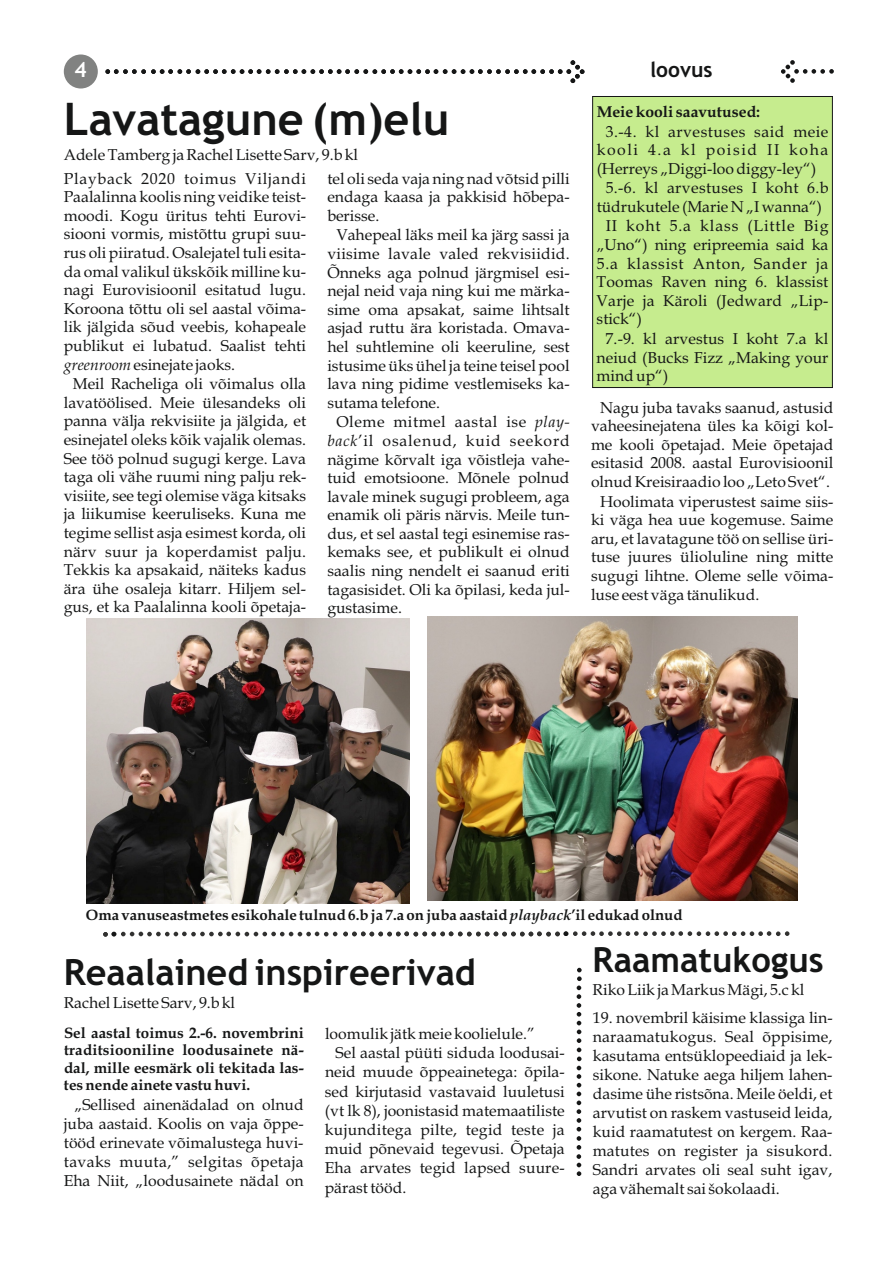
<style>
.page{position:relative;width:893px;height:1263px;background:#fff}
.page>*{position:absolute;margin:0;border:0;box-sizing:border-box;transform-origin:0 0}
.t1{font:700 45px "Trebuchet MS";color:#151616}
.t2{font:700 36px "Trebuchet MS";color:#151616}
.t3{font:700 34.5px "Trebuchet MS";color:#151616}
.t4{font:700 21px "Trebuchet MS";color:#151616}
.t5{font:700 21px "Trebuchet MS";color:#fff}
.t6{font:15.75px/19px "Book Antiqua";color:#151616;text-align:justify}
.t7{font:15.75px "Book Antiqua";letter-spacing:.05em;color:#151616}
.t8{font:15.75px "Book Antiqua";letter-spacing:.035em;color:#151616}
.t9{font:15.75px "Book Antiqua";letter-spacing:.02em;color:#151616}
.t10{font:15.75px "Book Antiqua";letter-spacing:.025em;color:#151616}
.t11{font:15.75px "Book Antiqua";letter-spacing:.055em;color:#151616}
.t12{font:15.75px "Book Antiqua";letter-spacing:.1em;color:#151616}
.t13{font:700 15.75px "Book Antiqua";color:#151616}
.t14{font:700 15.15px/17.7px "Book Antiqua";color:#151616;text-align:justify}
.t15{font:700 15px "Book Antiqua";color:#151616}
.s1{font-style:italic}
</style>
<div class="page">
<div style="left:64px;top:54px;width:34px;height:34px;background:#818281;border-radius:50%"></div>
<svg style="left:781px;top:60px;width:53px;height:23px"></svg>
<svg style="left:105px;top:60px;width:479px;height:23px"></svg>
<img style="left:86px;top:619px;width:324px;height:284px">
<img style="left:427px;top:617px;width:370px;height:284px">
<svg style="left:343px;top:931px;width:446px;height:5px"></svg>
<svg style="left:103px;top:931px;width:234px;height:6px"></svg>
<div style="left:592px;top:96px;width:241px;height:292px;background:#c6ec8e"></div>
<svg style="left:576px;top:968px;width:6px;height:208px"></svg>
<h3 class="t5" style="left:75px;top:61px;width:14px">4</h3>
<h3 class="t4" style="left:650px;top:62px;width:64px">loovus</h3>
<h1 class="t1" style="left:64px;top:102px;width:387px">Lavatagune (m)elu</h1>
<p class="t6" style="left:64px;top:147px;width:296px">Adele Tamberg ja Rachel Lisette Sarv, 9.b kl</p>
<p class="t7" style="left:64px;top:172px;width:244px">Playback 2020 toimus Viljandi</p>
<p class="t6" style="left:64px;top:189px;width:244px">Paalalinna koolis ning veidike teist-</p>
<p class="t6" style="left:64px;top:208px;width:244px">moodi. Kogu üritus tehti Eurovi-</p>
<p class="t6" style="left:64px;top:226px;width:244px">siooni vormis, mistõttu grupi suu-</p>
<p class="t6" style="left:64px;top:245px;width:244px">rus oli piiratud. Osalejatel tuli esita-</p>
<p class="t6" style="left:64px;top:264px;width:244px">da omal valikul ükskõik milline ku-</p>
<p class="t6" style="left:64px;top:282px;width:244px">nagi Eurovisioonil esitatud lugu.</p>
<p class="t6" style="left:64px;top:301px;width:244px">Koroona tõttu oli sel aastal võima-</p>
<p class="t6" style="left:64px;top:319px;width:244px">lik jälgida sõud veebis, kohapeale</p>
<p class="t6" style="left:64px;top:338px;width:244px">publikut ei lubatud. Saalist tehti</p>
<p class="t6" style="left:64px;top:357px;width:173px"><span class="s1">greenroom</span>esinejate jaoks.</p>
<p class="t6" style="left:73px;top:376px;width:235px">Meil Racheliga oli võimalus olla</p>
<p class="t6" style="left:64px;top:395px;width:244px">lavatöölised. Meie ülesandeks oli</p>
<p class="t6" style="left:64px;top:413px;width:244px">panna välja rekvisiite ja jälgida, et</p>
<p class="t6" style="left:64px;top:432px;width:244px">esinejatel oleks kõik vajalik olemas.</p>
<p class="t6" style="left:64px;top:450px;width:244px">See töö polnud sugugi kerge. Lava</p>
<p class="t6" style="left:64px;top:469px;width:244px">taga oli vähe ruumi ning palju rek-</p>
<p class="t6" style="left:64px;top:488px;width:244px">visiite, see tegi olemise väga kitsaks</p>
<p class="t6" style="left:64px;top:506px;width:244px">ja liikumise keeruliseks. Kuna me</p>
<p class="t6" style="left:64px;top:525px;width:244px">tegime sellist asja esimest korda, oli</p>
<p class="t6" style="left:64px;top:543px;width:244px">närv suur ja koperdamist palju.</p>
<p class="t6" style="left:64px;top:562px;width:244px">Tekkis ka apsakaid, näiteks kadus</p>
<p class="t6" style="left:64px;top:581px;width:244px">ära ühe osaleja kitarr. Hiljem sel-</p>
<p class="t6" style="left:64px;top:599px;width:244px">gus, et ka Paalalinna kooli õpetaja-</p>
<p class="t6" style="left:327px;top:171px;width:244px">tel oli seda vaja ning nad võtsid pilli</p>
<p class="t6" style="left:327px;top:189px;width:244px">endaga kaasa ja pakkisid hõbepa-</p>
<p class="t6" style="left:327px;top:208px;width:53px">berisse.</p>
<p class="t6" style="left:336px;top:227px;width:235px">Vahepeal läks meil ka järg sassi ja</p>
<p class="t6" style="left:327px;top:246px;width:244px">viisime lavale valed rekvisiidid.</p>
<p class="t6" style="left:327px;top:265px;width:244px">Õnneks aga polnud järgmisel esi-</p>
<p class="t6" style="left:327px;top:283px;width:244px">nejal neid vaja ning kui me märka-</p>
<p class="t6" style="left:327px;top:302px;width:244px">sime oma apsakat, saime lihtsalt</p>
<p class="t6" style="left:327px;top:320px;width:244px">asjad ruttu ära koristada. Omava-</p>
<p class="t6" style="left:327px;top:339px;width:244px">hel suhtlemine oli keeruline, sest</p>
<p class="t6" style="left:327px;top:357px;width:244px">istusime üks ühel ja teine teisel pool</p>
<p class="t6" style="left:327px;top:376px;width:244px">lava ning pidime vestlemiseks ka-</p>
<p class="t6" style="left:327px;top:395px;width:114px">sutama telefone.</p>
<p class="t8" style="left:336px;top:416px;width:235px">Oleme mitmel aastal ise <span class="s1">play-</span></p>
<p class="t7" style="left:327px;top:434px;width:244px"><span class="s1">back</span>’il osalenud, kuid seekord</p>
<p class="t6" style="left:327px;top:451px;width:244px">nägime kõrvalt iga võistleja vahe-</p>
<p class="t6" style="left:327px;top:470px;width:244px">tuid emotsioone. Mõnele polnud</p>
<p class="t6" style="left:327px;top:489px;width:244px">lavale minek sugugi probleem, aga</p>
<p class="t6" style="left:327px;top:507px;width:244px">enamik oli päris närvis. Meile tun-</p>
<p class="t6" style="left:327px;top:526px;width:244px">dus, et sel aastal tegi esinemise ras-</p>
<p class="t6" style="left:327px;top:544px;width:244px">kemaks see, et publikult ei olnud</p>
<p class="t6" style="left:327px;top:563px;width:244px">saalis ning nendelt ei saanud eriti</p>
<p class="t6" style="left:327px;top:582px;width:244px">tagasisidet. Oli ka õpilasi, keda jul-</p>
<p class="t6" style="left:327px;top:600px;width:76px">gustasime.</p>
<p class="t13" style="left:597px;top:105px;width:165px">Meie kooli saavutused:</p>
<p class="t8" style="left:606px;top:125px;width:224px">3.-4. kl arvestuses said meie</p>
<p class="t12" style="left:597px;top:144px;width:233px">kooli 4.a kl poisid II koha</p>
<p class="t6" style="left:597px;top:161px;width:221px">(Herreys „Diggi-loo diggy-ley“)</p>
<p class="t10" style="left:606px;top:182px;width:224px">5.-6. kl arvestuses I koht 6.b</p>
<p class="t6" style="left:597px;top:199px;width:227px">tüdrukutele (Marie N „I wanna“)</p>
<p class="t11" style="left:606px;top:220px;width:224px">II koht 5.a klass (Little Big</p>
<p class="t6" style="left:597px;top:237px;width:233px">„Uno“) ning eripreemia said ka</p>
<p class="t7" style="left:597px;top:257px;width:233px">5.a klassist Anton, Sander ja</p>
<p class="t6" style="left:597px;top:274px;width:233px">Toomas Raven ning 6. klassist</p>
<p class="t6" style="left:597px;top:293px;width:233px">Varje ja Käroli (Jedward „Lip-</p>
<p class="t6" style="left:597px;top:311px;width:47px">stick“)</p>
<p class="t6" style="left:606px;top:331px;width:224px">7.-9. kl arvestus I koht 7.a kl</p>
<p class="t6" style="left:597px;top:350px;width:233px">neiud (Bucks Fizz „Making your</p>
<p class="t6" style="left:597px;top:368px;width:73px">mind up“)</p>
<p class="t6" style="left:600px;top:400px;width:235px">Nagu juba tavaks saanud, astusid</p>
<p class="t6" style="left:591px;top:418px;width:244px">vaheesinejatena üles ka kõigi kol-</p>
<p class="t6" style="left:591px;top:437px;width:244px">me kooli õpetajad. Meie õpetajad</p>
<p class="t6" style="left:591px;top:455px;width:244px">esitasid 2008. aastal Eurovisioonil</p>
<p class="t6" style="left:591px;top:474px;width:240px">olnud Kreisiraadio loo „Leto Svet“.</p>
<p class="t6" style="left:600px;top:494px;width:235px">Hoolimata viperustest saime siis-</p>
<p class="t6" style="left:591px;top:512px;width:244px">ki väga hea uue kogemuse. Saime</p>
<p class="t6" style="left:591px;top:531px;width:244px">aru, et lavatagune töö on sellise üri-</p>
<p class="t6" style="left:591px;top:549px;width:244px">tuse juures ülioluline ning mitte</p>
<p class="t6" style="left:591px;top:568px;width:244px">sugugi lihtne. Oleme selle võima-</p>
<p class="t6" style="left:591px;top:586px;width:170px">luse eest väga tänulikud.</p>
<p class="t15" style="left:86px;top:909px;width:598px">Oma vanuseastmetes esikohale tulnud 6.b ja 7.a on juba aastaid <span class="s1">playback</span>’il edukad olnud</p>
<h2 class="t2" style="left:64px;top:959px;width:414px">Reaalained inspireerivad</h2>
<p class="t6" style="left:64px;top:995px;width:173px">Rachel Lisette Sarv, 9.b kl</p>
<p class="t14" style="left:64px;top:1025px;width:241px">Sel aastal toimus 2.-6. novembrini traditsiooniline loodusainete nä&shy;dal, mille eesmärk oli tekitada las&shy;tes nende ainete vastu huvi.</p>
<p class="t6" style="left:64px;top:1096px;width:241px;text-indent:11px">„Sellised ainenädalad on olnud juba aastaid. Koolis on vaja õppe&shy;tööd erinevate võimalustega huvi&shy;tavaks muuta,” selgitas õpetaja Eha Niit, „loodusainete nädal on</p>
<p class="t6" style="left:325px;top:1026px;width:211px">loomulik jätk meie koolielule.”</p>
<p class="t6" style="left:335px;top:1045px;width:231px">Sel aastal püüti siduda loodusai-</p>
<p class="t6" style="left:325px;top:1064px;width:241px">neid muude õppeainetega: õpila-</p>
<p class="t6" style="left:325px;top:1083px;width:241px">sed kirjutasid vastavaid luuletusi</p>
<p class="t6" style="left:325px;top:1103px;width:241px">(vt lk 8), joonistasid matemaatiliste</p>
<p class="t9" style="left:325px;top:1123px;width:241px">kujunditega pilte, tegid teste ja</p>
<p class="t6" style="left:325px;top:1141px;width:241px">muid põnevaid tegevusi. Õpetaja</p>
<p class="t6" style="left:325px;top:1160px;width:241px">Eha arvates tegid lapsed suure-</p>
<p class="t6" style="left:325px;top:1179px;width:83px">pärast tööd.</p>
<h3 class="t3" style="left:593px;top:947px;width:232px">Raamatukogus</h3>
<p class="t6" style="left:593px;top:982px;width:213px">Riko Liik ja Markus Mägi, 5.c kl</p>
<p class="t6" style="left:593px;top:1010px;width:241px">19. novembril käisime klassiga lin&shy;naraamatukogus. Seal õppisime, kasutama entsüklopeediaid ja lek&shy;sikone. Natuke aega hiljem lahen&shy;dasime ühe ristsõna. Meile öeldi, et arvutist on raskem vastuseid leida, kuid raamatutest on kergem. Raa&shy;matutes on register ja sisukord.<br>Sandri arvates oli seal suht igav, aga vähemalt sai šokolaadi.</p>
</div>
